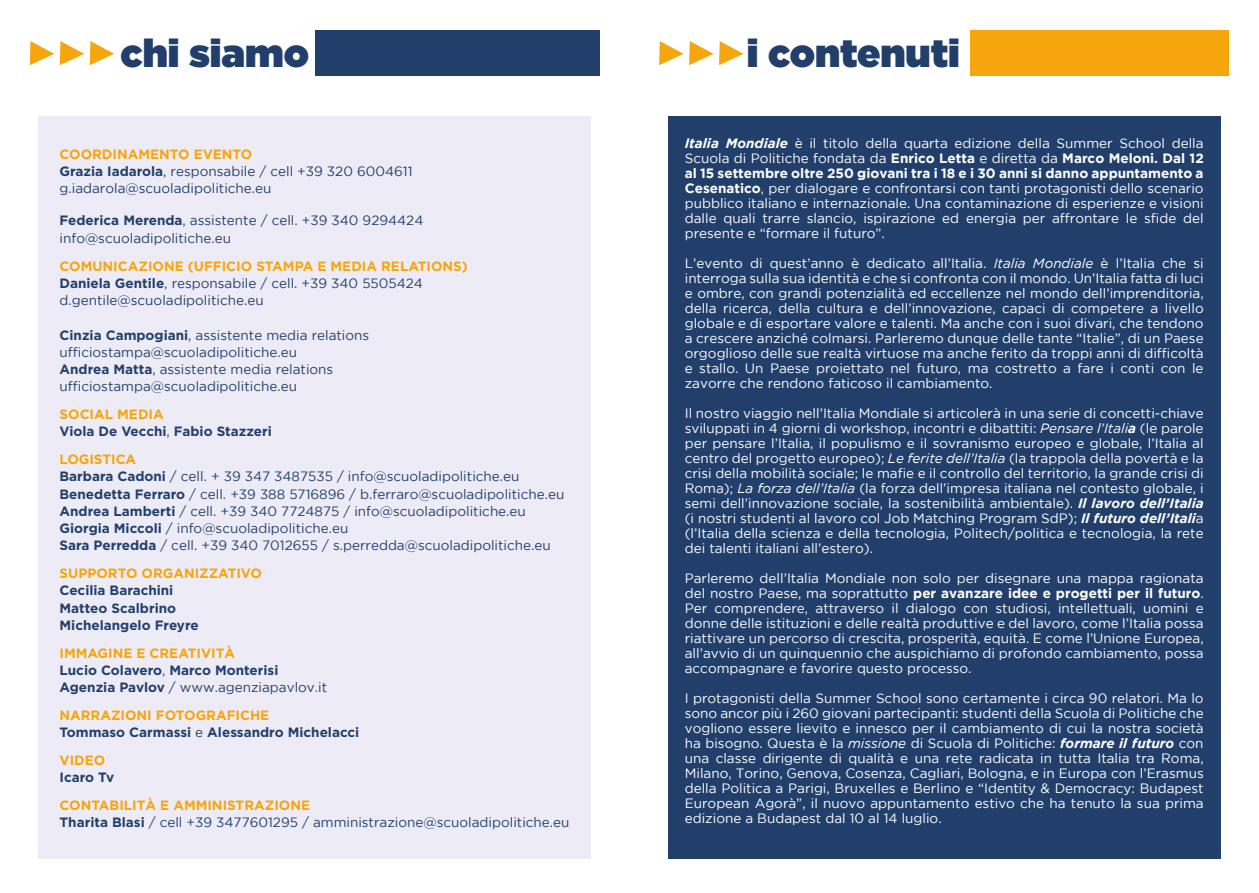
<style>
.page{position:relative;width:1259px;height:893px;background:#fff}
.page>*{position:absolute;margin:0;border:0;box-sizing:border-box;transform-origin:0 0}
.t1{font:900 39px "Gotham";color:#223f6c}
.t2{font:13.5px/15px "Gotham";color:#fff;text-align:justify}
.t3{font:13.5px/17.2px "Gotham";color:#223f6c}
.t4{font:700 13.5px/17.2px "Gotham";color:#223f6c}
.t5{font:700 13.5px "Gotham";color:#f7a50c}
.s1{font-weight:700;color:#f7a50c}
.s2{font-weight:700}
.s3{color:#f7a50c}
.s4{font-weight:400}
.s5{font-weight:700;font-style:italic}
.s6{font-style:italic}
</style>
<div class="page">
<div style="left:38px;top:117px;width:553px;height:742px;background:#edecf6"></div>
<div style="left:668px;top:117px;width:552px;height:742px;background:#223f6c"></div>
<div style="left:316px;top:31px;width:284px;height:45px;background:#223f6c"></div>
<div style="left:970px;top:31px;width:259px;height:45px;background:#f7a50c"></div>
<svg style="left:90px;top:41px;width:24px;height:24px"></svg>
<svg style="left:60px;top:41px;width:24px;height:24px"></svg>
<svg style="left:30px;top:41px;width:24px;height:24px"></svg>
<svg style="left:719px;top:41px;width:24px;height:24px"></svg>
<svg style="left:689px;top:41px;width:24px;height:24px"></svg>
<svg style="left:659px;top:41px;width:24px;height:24px"></svg>
<h1 class="t1" style="left:121px;top:31px;width:190px">chi siamo</h1>
<h1 class="t1" style="left:746px;top:31px;width:215px">i contenuti</h1>
<p class="t3" style="left:60px;top:145px;width:354px"><span class="s1">COORDINAMENTO EVENTO<br></span><span class="s2">Grazia Iadarola</span>, responsabile / cell +39 320 6004611 g.iadarola@scuoladipolitiche.eu</p>
<p class="t3" style="left:60px;top:212px;width:365px"><span class="s2">Federica Merenda</span>, assistente / cell. +39 340 9294424 info@scuoladipolitiche.eu</p>
<p class="t3" style="left:60px;top:257px;width:410px"><span class="s1">COMUNICAZIONE (UFFICIO STAMPA E MEDIA RELATIONS)<br></span><span class="s2">Daniela Gentile</span>, responsabile / cell. +39 340 5505424 d.gentile@scuoladipolitiche.eu</p>
<p class="t3" style="left:60px;top:326px;width:311px"><span class="s2">Cinzia Campogiani</span>, assistente media relations ufficiostampa@scuoladipolitiche.eu<br><span class="s2">Andrea Matta</span>, assistente media relations ufficiostampa@scuoladipolitiche.eu</p>
<p class="t4" style="left:60px;top:405px;width:214px"><span class="s3">SOCIAL MEDIA<br></span>Viola De Vecchi<span class="s4">,</span> Fabio Stazzeri</p>
<p class="t3" style="left:60px;top:450px;width:506px"><span class="s1">LOGISTICA<br></span><span class="s2">Barbara Cadoni</span> / cell. + 39 347 3487535 / info@scuoladipolitiche.eu <span class="s2">Benedetta Ferraro</span> / cell. +39 388 5716896 / b.ferraro@scuoladipolitiche.eu <span class="s2">Andrea Lamberti</span> / cell. +39 340 7724875 / info@scuoladipolitiche.eu <span class="s2">Giorgia Miccoli</span> / info@scuoladipolitiche.eu<br><span class="s2">Sara Perredda</span> / cell. +39 340 7012655 / s.perredda@scuoladipolitiche.eu</p>
<p class="t5" style="left:60px;top:565px;width:204px">SUPPORTO ORGANIZZATIVO</p>
<p class="t4" style="left:60px;top:582px;width:141px">Cecilia Barachini<br>Matteo Scalbrino<br>Michelangelo Freyre</p>
<p class="t4" style="left:60px;top:644px;width:269px"><span class="s3">IMMAGINE E CREATIVITÀ<br></span>Lucio Colavero<span class="s4">,</span> Marco Monterisi<br>Agenzia Pavlov <span class="s4">/ www.agenziapavlov.it</span></p>
<p class="t4" style="left:60px;top:706px;width:301px"><span class="s3">NARRAZIONI FOTOGRAFICHE<br></span>Tommaso Carmassi <span class="s4">e</span> Alessandro Michelacci</p>
<p class="t5" style="left:60px;top:752px;width:47px">VIDEO</p>
<p class="t4" style="left:60px;top:768px;width:56px">Icaro Tv</p>
<p class="t3" style="left:60px;top:796px;width:511px"><span class="s1">CONTABILITÀ E AMMINISTRAZIONE<br></span><span class="s2">Tharita Blasi</span> / cell +39 3477601295 / amministrazione@scuoladipolitiche.eu</p>
<p class="t2" style="left:685px;top:135px;width:520px"><span class="s5">Italia Mondiale</span> è il titolo della quarta edizione della Summer School della Scuola di Politiche fondata da <span class="s2">Enrico Letta</span> e diretta da <span class="s2">Marco Meloni. Dal 12 al 15 settembre oltre 250 giovani tra i 18 e i 30 anni si danno appuntamento a Cesenatico</span>, per dialogare e confrontarsi con tanti protagonisti dello scenario pubblico italiano e internazionale. Una contaminazione di esperienze e visioni dalle quali trarre slancio, ispirazione ed energia per affrontare le sfide del presente e “formare il futuro”.</p>
<p class="t2" style="left:685px;top:255px;width:520px">L’evento di quest’anno è dedicato all’Italia. <span class="s6">Italia Mondiale</span> è l’Italia che si interroga sulla sua identità e che si confronta con il mondo. Un’Italia fatta di luci e ombre, con grandi potenzialità ed eccellenze nel mondo dell’imprenditoria, della ricerca, della cultura e dell’innovazione, capaci di competere a livello globale e di esportare valore e talenti. Ma anche con i suoi divari, che tendono a crescere anziché colmarsi. Parleremo dunque delle tante “Italie”, di un Paese orgoglioso delle sue realtà virtuose ma anche ferito da troppi anni di difficoltà e stallo. Un Paese proiettato nel futuro, ma costretto a fare i conti con le zavorre che rendono faticoso il cambiamento.</p>
<p class="t2" style="left:685px;top:405px;width:520px">Il nostro viaggio nell’Italia Mondiale si articolerà in una serie di concetti-chiave sviluppati in 4 giorni di workshop, incontri e dibattiti: <span class="s6">Pensare l’Itali</span><span class="s5">a</span> (le parole per pensare l’Italia, il populismo e il sovranismo europeo e globale, l’Italia al centro del progetto europeo); <span class="s6">Le ferite dell’Italia</span> (la trappola della povertà e la crisi della mobilità sociale; le mafie e il controllo del territorio, la grande crisi di Roma); <span class="s6">La forza dell’Italia</span> (la forza dell’impresa italiana nel contesto globale, i semi dell’innovazione sociale, la sostenibilità ambientale). <span class="s5">Il lavoro dell’Italia </span>(i nostri studenti al lavoro col Job Matching Program SdP); <span class="s5">Il futuro dell’Itali</span>a (l’Italia della scienza e della tecnologia, Politech/politica e tecnologia, la rete dei talenti italiani all’estero).</p>
<p class="t2" style="left:685px;top:570px;width:520px">Parleremo dell’Italia Mondiale non solo per disegnare una mappa ragionata del nostro Paese, ma soprattutto <span class="s2">per avanzare idee e progetti per il futuro</span>.<br>Per comprendere, attraverso il dialogo con studiosi, intellettuali, uomini e donne delle istituzioni e delle realtà produttive e del lavoro, come l’Italia possa riattivare un percorso di crescita, prosperità, equità. E come l’Unione Europea, all’avvio di un quinquennio che auspichiamo di profondo cambiamento, possa accompagnare e favorire questo processo.</p>
<p class="t2" style="left:685px;top:690px;width:520px">I protagonisti della Summer School sono certamente i circa 90 relatori. Ma lo sono ancor più i 260 giovani partecipanti: studenti della Scuola di Politiche che vogliono essere lievito e innesco per il cambiamento di cui la nostra società ha bisogno. Questa è la <span class="s6">missione</span> di Scuola di Politiche: <span class="s5">formare il futuro</span> con una classe dirigente di qualità e una rete radicata in tutta Italia tra Roma, Milano, Torino, Genova, Cosenza, Cagliari, Bologna, e in Europa con l’Erasmus della Politica a Parigi, Bruxelles e Berlino e “Identity &amp; Democracy: Budapest European Agorà”, il nuovo appuntamento estivo che ha tenuto la sua prima edizione a Budapest dal 10 al 14 luglio.</p>
</div>
